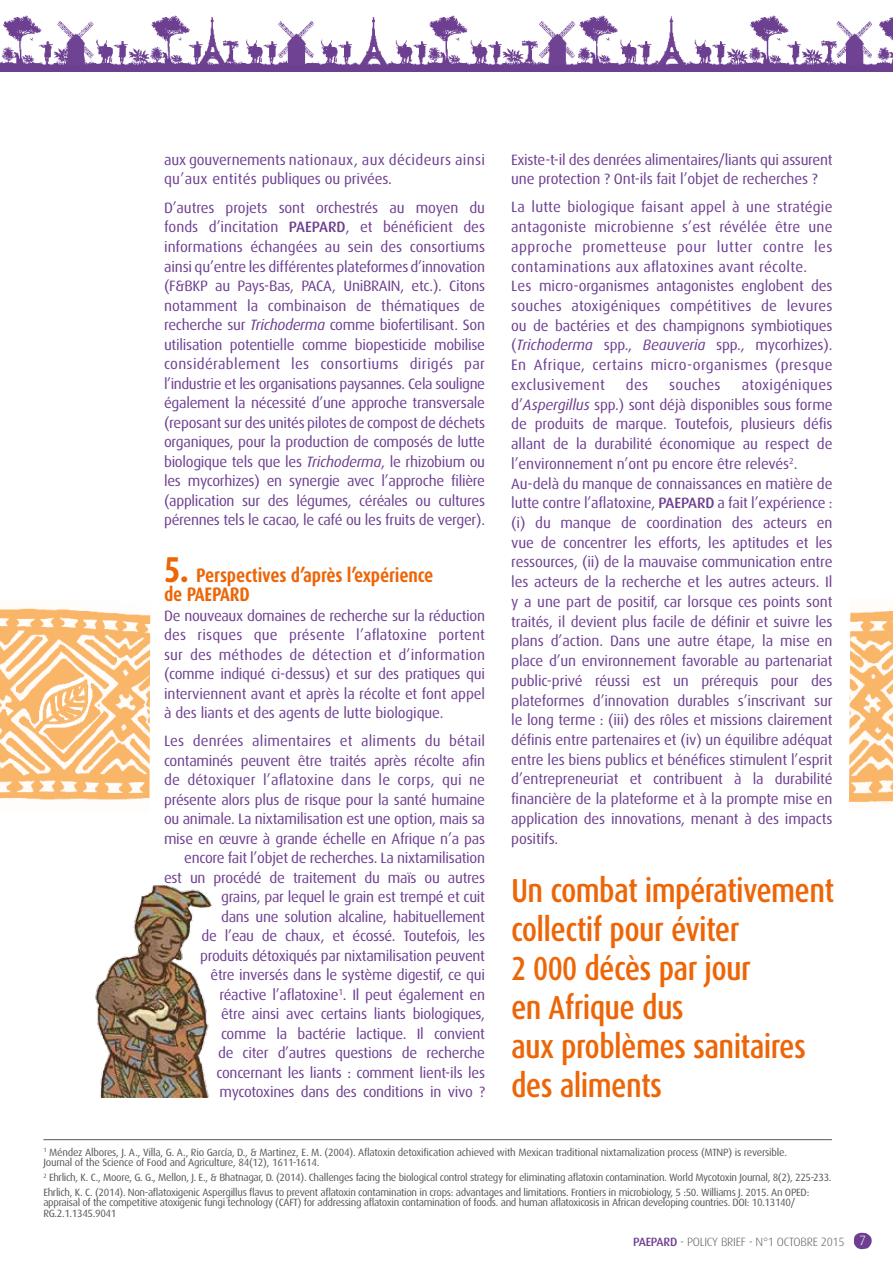
<style>
.page{position:relative;width:893px;height:1263px;background:#fff}
.page>*{position:absolute;margin:0;border:0;box-sizing:border-box;transform-origin:0 0}
.t1{font:500 33.3px/39px "Dax Condensed";letter-spacing:-.02em;color:#ec6608}
.t2{font:700 19.5px/19.5px "Dax Condensed";letter-spacing:-.01em;color:#ec6608}
.t3{font:15px/19.5px "Dax OT";letter-spacing:-.01em;color:#6d3e91;text-align:justify}
.t4{font:15px/19.6px "Dax OT";letter-spacing:.01em;color:#6d3e91}
.t5{font:15px "Dax OT";letter-spacing:.02em;color:#6d3e91}
.t6{font:300 12px "Dax OT";letter-spacing:-.02em;color:#575756}
.t7{font:10.5px/10.5px "Dax OT";letter-spacing:-.03em;color:#575756}
.s1{font-weight:500}
.s2{font-style:italic}
.s3{font-size:36px}
.s4{font-weight:500;color:#6d3e91}
.s5{font-size:13.5px;color:#fff}
</style>
<div class="page">
<img style="left:1px;top:15px;width:892px;height:56px">
<svg style="left:854px;top:1232px;width:18px;height:17px"></svg>
<hr style="left:43px;top:1139px;width:789px;height:1px;background:#575756">
<img style="left:849px;top:611px;width:44px;height:192px">
<img style="left:0;top:608px;width:150px;height:192px">
<img style="left:95px;top:885px;width:117px;height:212px">
<p class="t4" style="left:164px;top:150px;width:322px">aux gouvernements nationaux, aux décideurs ainsi qu’aux entités publiques ou privées.</p>
<p class="t3" style="left:164px;top:198px;width:323px">D’autres projets sont orchestrés au moyen du fonds d’incitation <span class="s1">PAEPARD</span>, et bénéficient des informations échangées au sein des consortiums ainsi qu’entre les différentes plateformes d’innovation (F&amp;BKP au Pays-Bas, PACA, UniBRAIN, etc.). Citons notamment la combinaison de thématiques de recherche sur <span class="s2">Trichoderma</span> comme biofertilisant. Son utilisation potentielle comme biopesticide mobilise considérablement les consortiums dirigés par l’industrie et les organisations paysannes. Cela souligne également la nécessité d’une approche transversale (reposant sur des unités pilotes de compost de déchets organiques, pour la production de composés de lutte biologique tels que les <span class="s2">Trichoderma</span>, le rhizobium ou les mycorhizes) en synergie avec l’approche filière (application sur des légumes, céréales ou cultures pérennes tels le cacao, le café ou les fruits de verger).</p>
<h2 class="t2" style="left:164px;top:565px;width:271px"><span class="s3">5.</span> Perspectives d’après l’expérience de PAEPARD</h2>
<p class="t3" style="left:164px;top:606px;width:323px">De nouveaux domaines de recherche sur la réduction des risques que présente l’aflatoxine portent sur des méthodes de détection et d’information (comme indiqué ci-dessus) et sur des pratiques qui interviennent avant et après la récolte et font appel à des liants et des agents de lutte biologique.</p>
<p class="t3" style="left:164px;top:731px;width:323px;text-align:right">Les denrées alimentaires et aliments du bétail contaminés peuvent être traités après récolte afin de détoxiquer l’aflatoxine dans le corps, qui ne présente alors plus de risque pour la santé humaine ou animale. La nixtamilisation est une option, mais sa mise en œuvre à grande échelle en Afrique n’a pas encore fait l’objet de recherches. La nixtamilisation est un procédé de traitement du maïs ou autres grains, par lequel le grain est trempé et cuit<br>dans une solution alcaline, habituellement<br>de l’eau de chaux, et écossé. Toutefois, les produits détoxiqués par nixtamilisation peuvent<br>être inversés dans le système digestif, ce qui réactive l’aflatoxine<sup>1</sup>. Il peut également en<br>être ainsi avec certains liants biologiques,<br>comme la bactérie lactique. Il convient<br>de citer d’autres questions de recherche concernant les liants : comment lient-ils les mycotoxines dans des conditions in vivo ?</p>
<p class="t3" style="left:511px;top:150px;width:323px">Existe-t-il des denrées alimentaires/liants qui assurent une protection ? Ont-ils fait l’objet de recherches ?</p>
<p class="t4" style="left:511px;top:197px;width:323px">La lutte biologique faisant appel à une stratégie antagoniste microbienne s’est révélée être une approche prometteuse pour lutter contre les contaminations aux aflatoxines avant récolte.<br>Les micro-organismes antagonistes englobent des souches atoxigéniques compétitives de levures ou de bactéries et des champignons symbiotiques (<span class="s2">Trichoderma</span> spp., <span class="s2">Beauveria</span> spp., mycorhizes).<br>En Afrique, certains micro-organismes (presque exclusivement</p>
<p class="t3" style="left:626px;top:375px;width:24px">des</p>
<p class="t5" style="left:669px;top:376px;width:53px">souches</p>
<p class="t3" style="left:511px;top:375px;width:323px;text-align:left;text-indent:230px">atoxigéniques d’<span class="s2">Aspergillus</span> spp.) sont déjà disponibles sous forme de produits de marque. Toutefois, plusieurs défis allant de la durabilité économique au respect de l’environnement n’ont pu encore être relevés<sup>2</sup>.<br>Au-delà du manque de connaissances en matière de lutte contre l’aflatoxine, <span class="s1">PAEPARD</span> a fait l’expérience : (i) du manque de coordination des acteurs en vue de concentrer les efforts, les aptitudes et les ressources, (ii) de la mauvaise communication entre les acteurs de la recherche et les autres acteurs. Il y a une part de positif, car lorsque ces points sont traités, il devient plus facile de définir et suivre les plans d’action. Dans une autre étape, la mise en place d’un environnement favorable au partenariat public-privé réussi est un prérequis pour des plateformes d’innovation durables s’inscrivant sur le long terme : (iii) des rôles et missions clairement définis entre partenaires et (iv) un équilibre adéquat entre les biens publics et bénéfices stimulent l’esprit d’entrepreneuriat et contribuent à la durabilité financière de la plateforme et à la prompte mise en application des innovations, menant à des impacts positifs.</p>
<h1 class="t1" style="left:511px;top:871px;width:325px">Un combat impérativement collectif pour éviter<br>2 000 décès par jour<br>en Afrique dus<br>aux problèmes sanitaires des aliments</h1>
<p class="t7" style="left:43px;top:1147px;width:745px"><sup>1</sup> Méndez Albores, J. A., Villa, G. A., Rio García, D., &amp; Martinez, E. M. (2004). Aflatoxin detoxification achieved with Mexican traditional nixtamalization process (MTNP) is reversible.<br>Journal of the Science of Food and Agriculture, 84(12), 1611-1614.</p>
<p class="t7" style="left:43px;top:1170px;width:790px;line-height:14.7px"><sup>2</sup> Ehrlich, K. C., Moore, G. G., Mellon, J. E., &amp; Bhatnagar, D. (2014). Challenges facing the biological control strategy for eliminating aflatoxin contamination. World Mycotoxin Journal, 8(2), 225-233.<br>Ehrlich, K. C. (2014). Non-aflatoxigenic Aspergillus flavus to prevent aflatoxin contamination in crops: advantages and limitations. Frontiers in microbiology, 5 :50. Williams J. 2015. An OPED:</p>
<p class="t7" style="left:43px;top:1197px;width:753px">appraisal of the competitive atoxigenic fungi technology (CAFT) for addressing aflatoxin contamination of foods. and human aflatoxicosis in African developing countries. DOI: 10.13140/<br>RG.2.1.1345.9041</p>
<p class="t6" style="left:633px;top:1235px;width:234px"><span class="s4">PAEPARD</span> - POLICY BRIEF - N°1 OCTOBRE 2015 <span class="s5">7</span></p>
</div>
